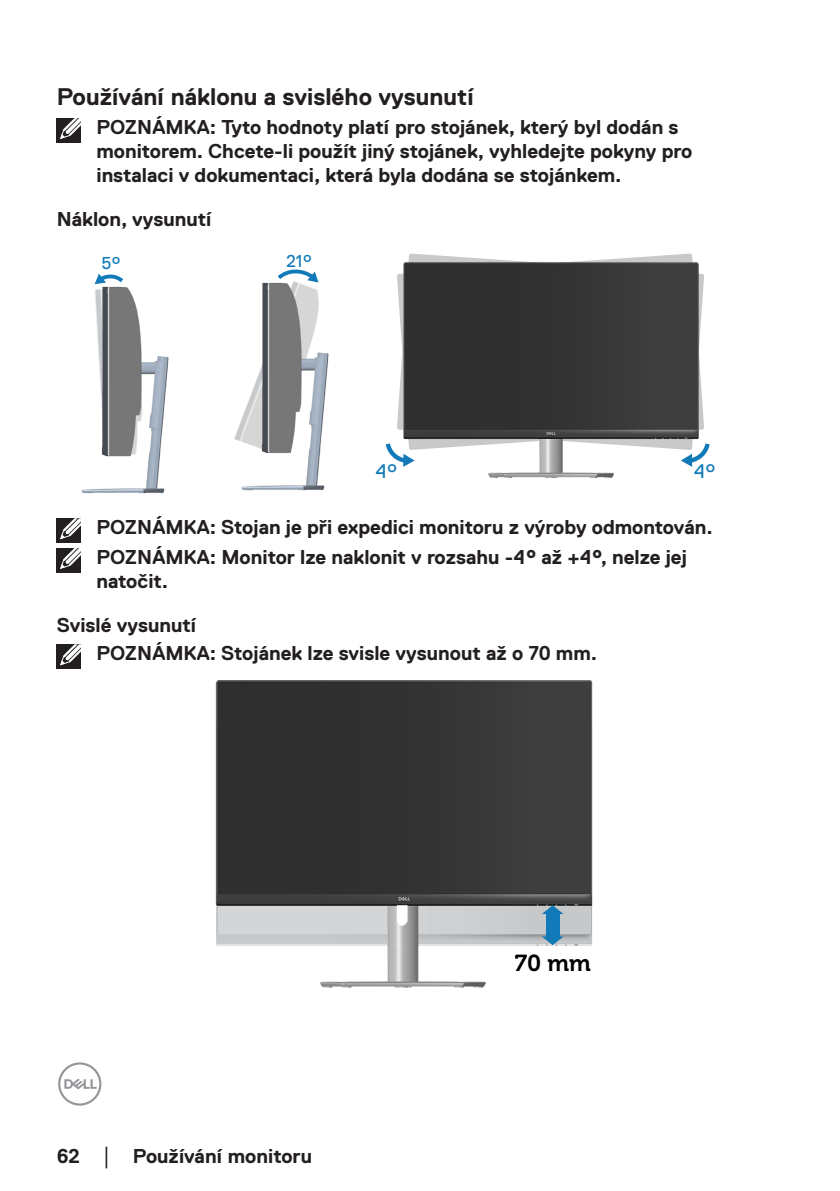
<style>
.page{position:relative;width:840px;height:1191px;background:#fff}
.page>*{position:absolute;margin:0;border:0;box-sizing:border-box;transform-origin:0 0}
.t1{font:700 24px "Dell Replica";color:#231f20}
.t2{font:23px "Museo For Dell 700";color:#000}
.t3{font:700 20px/24px "Dell Replica";color:#231f20}
.t4{font:19.6px "Dell Replica";color:#127ab8}
.t5{font:17.2px "Dell Replica";color:#127ab8}
.s1{font-family:"Times New Roman";font-weight:400;font-size:18px}
</style>
<div class="page">
<svg style="left:58px;top:1062px;width:43px;height:43px"></svg>
<div style="left:57px;top:118px;width:24px;height:24px;background:#231f20"></div>
<svg style="left:60px;top:118px;width:21px;height:21px"></svg>
<svg style="left:95px;top:273px;width:29px;height:9px"></svg>
<svg style="left:279px;top:269px;width:37px;height:6px"></svg>
<img style="left:81px;top:282px;width:88px;height:212px">
<img style="left:234px;top:279px;width:95px;height:212px">
<svg style="left:397px;top:253px;width:296px;height:176px"></svg>
<svg style="left:385px;top:443px;width:13px;height:18px"></svg>
<svg style="left:703px;top:443px;width:7px;height:14px"></svg>
<img style="left:398px;top:258px;width:305px;height:221px">
<div style="left:57px;top:518px;width:24px;height:25px;background:#231f20"></div>
<svg style="left:60px;top:518px;width:21px;height:22px"></svg>
<div style="left:57px;top:548px;width:24px;height:24px;background:#231f20"></div>
<svg style="left:60px;top:548px;width:21px;height:21px"></svg>
<div style="left:57px;top:644px;width:24px;height:25px;background:#231f20"></div>
<svg style="left:60px;top:644px;width:21px;height:22px"></svg>
<img style="left:216px;top:911px;width:376px;height:35px">
<img style="left:384px;top:911px;width:38px;height:34px">
<img style="left:215px;top:680px;width:378px;height:231px">
<img style="left:299px;top:945px;width:219px;height:43px">
<svg style="left:397px;top:905px;width:10px;height:26px"></svg>
<svg style="left:541px;top:905px;width:22px;height:9px"></svg>
<svg style="left:541px;top:936px;width:22px;height:9px"></svg>
<div style="left:546px;top:913px;width:13px;height:24px;background:#127ab8"></div>
<p class="t1" style="left:57px;top:84px;width:418px">Používání náklonu a svislého vysunutí</p>
<p class="t3" style="left:96px;top:115px;width:597px">POZNÁMKA: Tyto hodnoty platí pro stojánek, který byl dodán s monitorem. Chcete-li použít jiný stojánek, vyhledejte pokyny pro instalaci v dokumentaci, která byla dodána se stojánkem.</p>
<p class="t3" style="left:57px;top:207px;width:156px">Náklon, vysunutí</p>
<p class="t5" style="left:101px;top:253px;width:21px">5°</p>
<p class="t5" style="left:286px;top:252px;width:27px">21°</p>
<p class="t4" style="left:375px;top:461px;width:24px">4°</p>
<p class="t4" style="left:693px;top:461px;width:24px">4°</p>
<p class="t3" style="left:96px;top:512px;width:617px;line-height:29.6px">POZNÁMKA: Stojan je při expedici monitoru z výroby odmontován.<br>POZNÁMKA: Monitor lze naklonit v rozsahu -4° až +4°, nelze jej</p>
<p class="t3" style="left:96px;top:569px;width:73px">natočit.</p>
<p class="t3" style="left:96px;top:611px;width:502px;line-height:28.4px;text-indent:-40px">Svislé vysunutí<br>POZNÁMKA: Stojánek lze svisle vysunout až o 70 mm.</p>
<p class="t3" style="left:57px;top:1143px;width:257px">62 <span class="s1">│</span> Používání monitoru</p>
<p class="t2" style="left:514px;top:950px;width:77px">70 mm</p>
</div>
